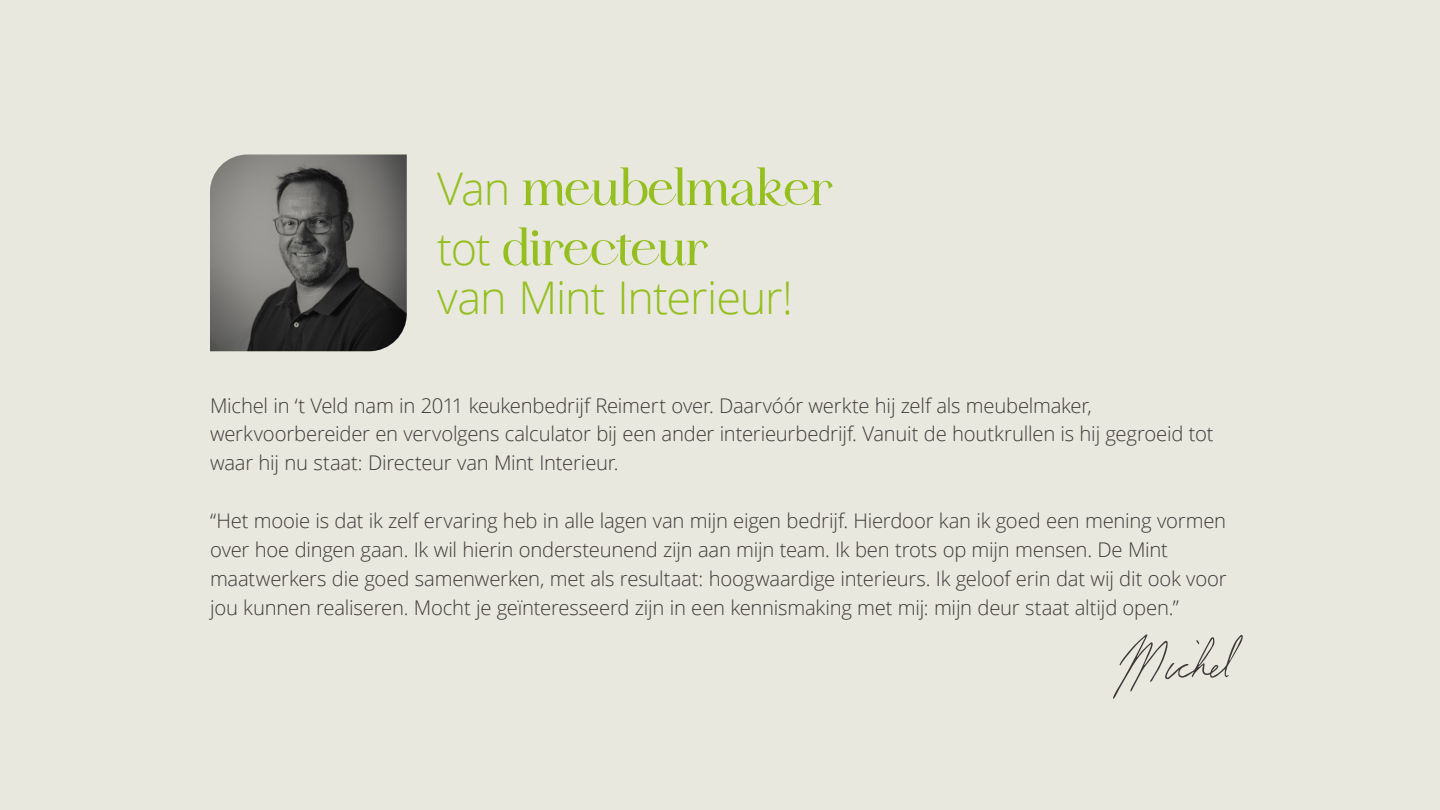
<style>
.page{position:relative;width:1440px;height:810px;background:#e8e8de}
.page>*{position:absolute;margin:0;border:0;box-sizing:border-box;transform-origin:0 0}
.t1{font:60px/60px "Idealist";letter-spacing:-.015em;color:#94bf1f}
.t2{font:300 45px "Open Sans";letter-spacing:-.025em;color:#94bf1f}
.t3{font:300 20.25px/29px "Open Sans";letter-spacing:-.01em;color:#3e3939}
.s1{font-family:"Open Sans";font-weight:300;font-size:45px}
</style>
<div class="page">
<svg style="left:1113px;top:634px;width:130px;height:65px"></svg>
<img style="left:210px;top:154px;width:197px;height:197px">
<h1 class="t1" style="left:437px;top:159px;width:397px"><span class="s1">Van</span> meubelmaker <span class="s1">tot</span> directeur</h1>
<h2 class="t2" style="left:437px;top:267px;width:357px">van Mint Interieur!</h2>
<p class="t3" style="left:210px;top:390px;width:1005px">Michel in ‘t Veld nam in 2011 keukenbedrijf Reimert over. Daarvóór werkte hij zelf als meubelmaker, werkvoorbereider en vervolgens calculator bij een ander interieurbedrijf. Vanuit de houtkrullen is hij gegroeid tot waar hij nu staat: Directeur van Mint Interieur.</p>
<p class="t3" style="left:210px;top:506px;width:1018px">“Het mooie is dat ik zelf ervaring heb in alle lagen van mijn eigen bedrijf. Hierdoor kan ik goed een mening vormen over hoe dingen gaan. Ik wil hierin ondersteunend zijn aan mijn team. Ik ben trots op mijn mensen. De Mint maatwerkers die goed samenwerken, met als resultaat: hoogwaardige interieurs. Ik geloof erin dat wij dit ook voor jou kunnen realiseren. Mocht je geïnteresseerd zijn in een kennismaking met mij: mijn deur staat altijd open.”</p>
</div>
